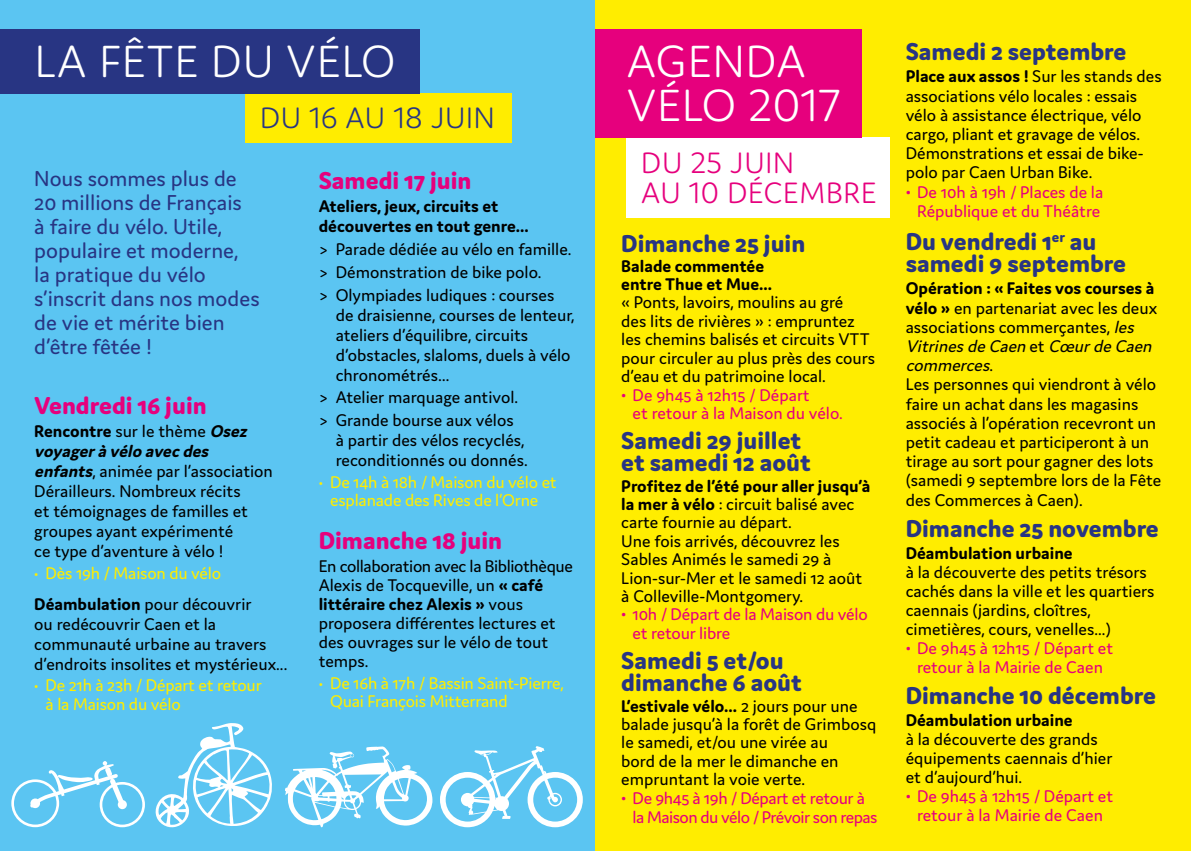
<style>
.page{position:relative;width:1191px;height:851px;background:#fff}
.page>*{position:absolute;margin:0;border:0;box-sizing:border-box;transform-origin:0 0}
.t1{font:300 48px "Domus";letter-spacing:.025em;color:#fff}
.t2{font:300 48px "Domus";letter-spacing:-.005em;color:#fff}
.t3{font:300 31.4px/29.8px "Domus";letter-spacing:.025em;color:#e6007d}
.t4{font:300 31.4px "Domus";letter-spacing:.025em;color:#283583}
.t5{font:800 26px/22px "Domus";color:#283583}
.t6{font:800 26px "Domus";color:#e6007d}
.t7{font:23px/24px "Domus";color:#283583}
.t8{font:18px/19.2px "Domus";color:#000}
.t9{font:18px/18.4px "Domus";color:#e6007d;text-align:center}
.t10{font:18px/18.4px "Domus";letter-spacing:-.01em;color:#ffed00}
.t11{font:700 18px/18.4px "Domus";color:#000}
.t12{font:18px/19.2px "Domus";letter-spacing:-.03em;color:#e6007d}
.s1{font-weight:700}
.s2{font-size:22px}
.s3{font-weight:700;font-style:italic}
.s4{font-weight:700;color:#000}
.s5{color:#000}
.s6{font-style:italic}
</style>
<div class="page">
<div style="left:0;top:0;width:595px;height:850px;background:#5bc5f2"></div>
<div style="left:595px;top:0;width:596px;height:850px;background:#ffed00"></div>
<svg style="left:285px;top:746px;width:147px;height:81px"></svg>
<svg style="left:155px;top:723px;width:117px;height:104px"></svg>
<svg style="left:11px;top:761px;width:134px;height:66px"></svg>
<svg style="left:440px;top:746px;width:143px;height:81px"></svg>
<div style="left:245px;top:93px;width:266px;height:49px;background:#ffed00"></div>
<div style="left:626px;top:138px;width:263px;height:80px;background:#fff"></div>
<div style="left:0;top:29px;width:420px;height:64px;background:#283583"></div>
<div style="left:595px;top:29px;width:267px;height:109px;background:#e6007d"></div>
<h1 class="t1" style="left:35px;top:35px;width:362px">LA FÊTE DU VÉLO</h1>
<h1 class="t1" style="left:626px;top:35px;width:180px">AGENDA</h1>
<h2 class="t4" style="left:260px;top:101px;width:236px">DU 16 AU 18 JUIN</h2>
<h1 class="t2" style="left:626px;top:79px;width:216px">VÉLO 2017</h1>
<h2 class="t3" style="left:641px;top:147px;width:237px">DU 25 JUIN<br>AU 10 DÉCEMBRE</h2>
<p class="t7" style="left:34px;top:166px;width:227px">Nous sommes plus de<br>20 millions de Français<br>à faire du vélo. Utile, populaire et moderne, la pratique du vélo s’inscrit dans nos modes de vie et mérite bien d’être fêtée !</p>
<h3 class="t6" style="left:319px;top:166px;width:154px">Samedi 17 juin</h3>
<p class="t11" style="left:319px;top:196px;width:212px;line-height:20px">Ateliers, jeux, circuits et découvertes en tout genre…</p>
<p class="t8" style="left:319px;top:237px;width:254px;line-height:22.8px">&gt; Parade dédiée au vélo en famille. &gt; Démonstration de bike polo.<br>&gt; Olympiades ludiques : courses</p>
<p class="t8" style="left:336px;top:304px;width:240px;line-height:20px">de draisienne, courses de lenteur, ateliers d’équilibre, circuits d’obstacles, slaloms, duels à vélo chronométrés…</p>
<p class="t8" style="left:319px;top:386px;width:201px;line-height:22.8px">&gt; Atelier marquage antivol. &gt; Grande bourse aux vélos</p>
<p class="t8" style="left:336px;top:430px;width:193px;line-height:20px">à partir des vélos recyclés, reconditionnés ou donnés.</p>
<p class="t10" style="left:319px;top:472px;width:239px;text-align:center">• De 14h à 18h / Maison du vélo et esplanade des Rives de l’Orne</p>
<h3 class="t6" style="left:319px;top:525px;width:185px">Dimanche 18 juin</h3>
<p class="t8" style="left:319px;top:556px;width:256px">En collaboration avec la Bibliothèque<br>Alexis de Tocqueville, un <span class="s1">« café littéraire chez Alexis »</span> vous proposera différentes lectures et des ouvrages sur le vélo de tout temps.</p>
<p class="t10" style="left:330px;top:673px;width:235px;text-indent:-11px">• De 16h à 17h / Bassin Saint-Pierre,<br>Quai François Mitterrand</p>
<h3 class="t5" style="left:621px;top:232px;width:185px">Dimanche 25 juin</h3>
<p class="t11" style="left:621px;top:256px;width:152px">Balade commentée entre Thue et Mue…</p>
<p class="t8" style="left:621px;top:293px;width:255px;line-height:18.4px">« Ponts, lavoirs, moulins au gré<br>des lits de rivières » : empruntez les chemins balisés et circuits VTT pour circuler au plus près des cours d’eau et du patrimoine local.</p>
<p class="t9" style="left:632px;top:385px;width:212px;text-align:left;text-indent:-11px"><span class="s2">•</span> De 9h45 à 12h15 / Départ<br>et retour à la Maison du vélo.</p>
<h3 class="t5" style="left:621px;top:429px;width:191px">Samedi 29 juillet et samedi 12 août</h3>
<p class="t8" style="left:621px;top:476px;width:251px;line-height:18.4px"><span class="s1">Profitez de l’été pour aller jusqu’à la mer à vélo</span> : circuit balisé avec carte fournie au départ.<br>Une fois arrivés, découvrez les<br>Sables Animés le samedi 29 à<br>Lion-sur-Mer et le samedi 12 août à Colleville-Montgomery.</p>
<p class="t9" style="left:632px;top:605px;width:237px;text-align:left;text-indent:-11px"><span class="s2">•</span> 10h / Départ de la Maison du vélo et retour libre</p>
<h3 class="t5" style="left:621px;top:649px;width:182px">Samedi 5 et/ou dimanche 6 août</h3>
<p class="t8" style="left:621px;top:696px;width:256px;line-height:18.4px"><span class="s1">L’estivale vélo…</span> 2 jours pour une balade jusqu’à la forêt de Grimbosq le samedi, et/ou une virée au<br>bord de la mer le dimanche en empruntant la voie verte.</p>
<p class="t12" style="left:632px;top:787px;width:246px;text-indent:-11px"><span class="s2">•</span> De 9h45 à 19h / Départ et retour à la Maison du vélo / Prévoir son repas</p>
<h3 class="t6" style="left:34px;top:391px;width:174px">Vendredi 16 juin</h3>
<p class="t8" style="left:34px;top:421px;width:240px;line-height:20px"><span class="s1">Rencontre</span> sur le thème <span class="s3">Osez voyagerà vélo avec des enfants</span>, animée par l’association<br>Dérailleurs. Nombreux récits<br>et témoignages de familles et groupes ayant expérimenté<br>ce type d’aventure à vélo !</p>
<p class="t10" style="left:34px;top:556px;width:219px;line-height:31.4px">• Dès 19h / Maison du vélo<br><span class="s4">Déambulation</span> <span class="s5">pour découvrir</span></p>
<p class="t8" style="left:34px;top:613px;width:254px;line-height:20px">ou redécouvrir Caen et la communauté urbaine au travers d’endroits insolites et mystérieux...</p>
<p class="t10" style="left:46px;top:675px;width:218px;text-indent:-11px">• De 21h à 23h / Départ et retour à la Maison du vélo</p>
<h3 class="t5" style="left:905px;top:40px;width:222px">Samedi 2 septembre</h3>
<p class="t8" style="left:905px;top:67px;width:257px"><span class="s1">Place aux assos !</span> Sur les stands des associations vélo locales : essais vélo à assistance électrique, vélo cargo, pliant et gravage de vélos.<br>Démonstrations et essai de bike&shy;polo par Caen Urban Bike.</p>
<p class="t9" style="left:905px;top:182px;width:199px;line-height:19.2px"><span class="s2">•</span> De 10h à 19h / Places de la<br>République et du Théâtre</p>
<h3 class="t5" style="left:905px;top:230px;width:222px">Du vendredi 1<sup>er</sup> au samedi 9 septembre</h3>
<p class="t8" style="left:905px;top:278px;width:257px"><span class="s1">Opération : « Faites vos courses à vélo »</span> en partenariat avec les deux associations commerçantes, <span class="s6">les<br>Vitrinesde Caen</span> e t <span class="s6">Cœurde Caen commerces</span>.<br>Les personnes qui viendront à vélo faire un achat dans les magasins associés à l’opération recevront un petit cadeau et participeront à un tirage au sort pour gagner des lots (samedi 9 septembre lors de la Fête des Commerces à Caen).</p>
<h3 class="t5" style="left:905px;top:517px;width:255px">Dimanche 25 novembre</h3>
<p class="t11" style="left:905px;top:543px;width:168px">Déambulation urbaine</p>
<p class="t8" style="left:905px;top:562px;width:250px">à la découverte des petits trésors cachés dans la ville et les quartiers caennais (jardins, cloîtres, cimetières, cours, venelles...)</p>
<p class="t9" style="left:905px;top:638px;width:209px;line-height:19px"><span class="s2">•</span> De 9h45 à 12h15 / Départ et retour à la Mairie de Caen</p>
<h3 class="t5" style="left:905px;top:684px;width:252px">Dimanche 10 décembre</h3>
<p class="t11" style="left:905px;top:710px;width:168px">Déambulation urbaine</p>
<p class="t8" style="left:905px;top:729px;width:208px">à la découverte des grands équipements caennais d’hier et d’aujourd’hui.</p>
<p class="t9" style="left:905px;top:786px;width:209px;line-height:19px"><span class="s2">•</span> De 9h45 à 12h15 / Départ et retour à la Mairie de Caen</p>
</div>
